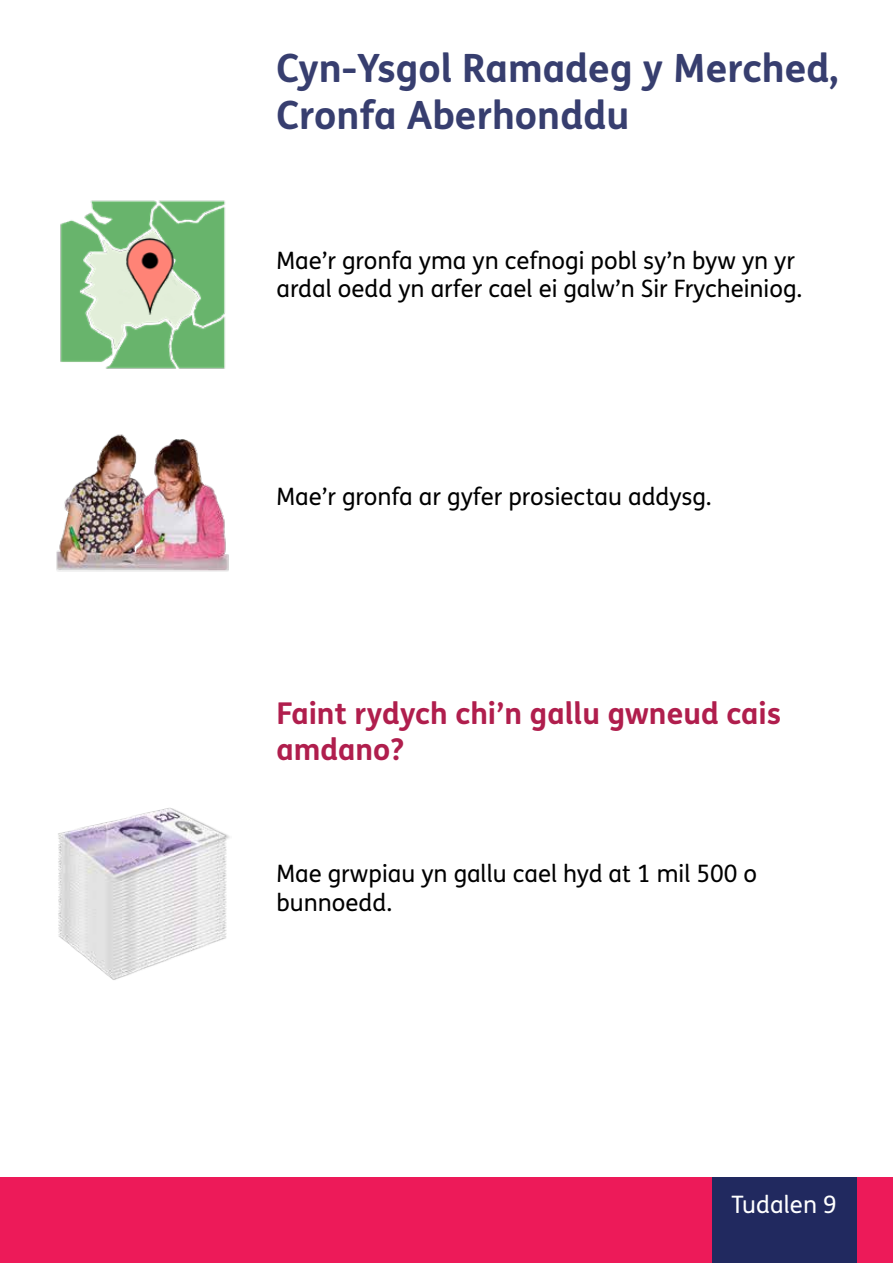
<style>
.page{position:relative;width:893px;height:1263px;background:#fff}
.page>*{position:absolute;margin:0;border:0;box-sizing:border-box;transform-origin:0 0}
.t1{font:700 39px/46.8px "FS Me Pro";color:#373e6f}
.t2{font:700 30px/36px "FS Me Pro";color:#b01e4d}
.Bodytext{font:24px/28.8px "FS Me Pro";color:#000}
.t3{font:24px "FS Me Pro";color:#fff}
</style>
<div class="page">
<div style="left:0;top:1177px;width:893px;height:86px;background:#ed1a59"></div>
<div style="left:712px;top:1177px;width:144px;height:86px;background:#21295f"></div>
<img style="left:56px;top:434px;width:173px;height:138px">
<img style="left:60px;top:200px;width:166px;height:169px">
<img style="left:112px;top:226px;width:76px;height:100px">
<img style="left:58px;top:808px;width:172px;height:172px">
<h2 class="t1" style="left:276px;top:43px;width:564px">Cyn-Ysgol Ramadeg y Merched,<br>Cronfa Aberhonddu</h2>
<p class="Bodytext" style="left:276px;top:245px;width:527px">Mae’r gronfa yma yn cefnogi pobl sy’n byw yn yr ardal oedd yn arfer cael ei galw’n Sir Frycheiniog.</p>
<p class="Bodytext" style="left:276px;top:481px;width:437px">Mae’r gronfa ar gyfer prosiectau addysg.</p>
<h3 class="t2" style="left:276px;top:693px;width:506px">Faint rydych chi’n gallu gwneud cais amdano?</h3>
<p class="Bodytext" style="left:276px;top:859px;width:482px">Mae grwpiau yn gallu cael hyd at 1 mil 500 o bunnoedd.</p>
<p class="t3" style="left:731px;top:1188px;width:107px">Tudalen 9</p>
</div>
